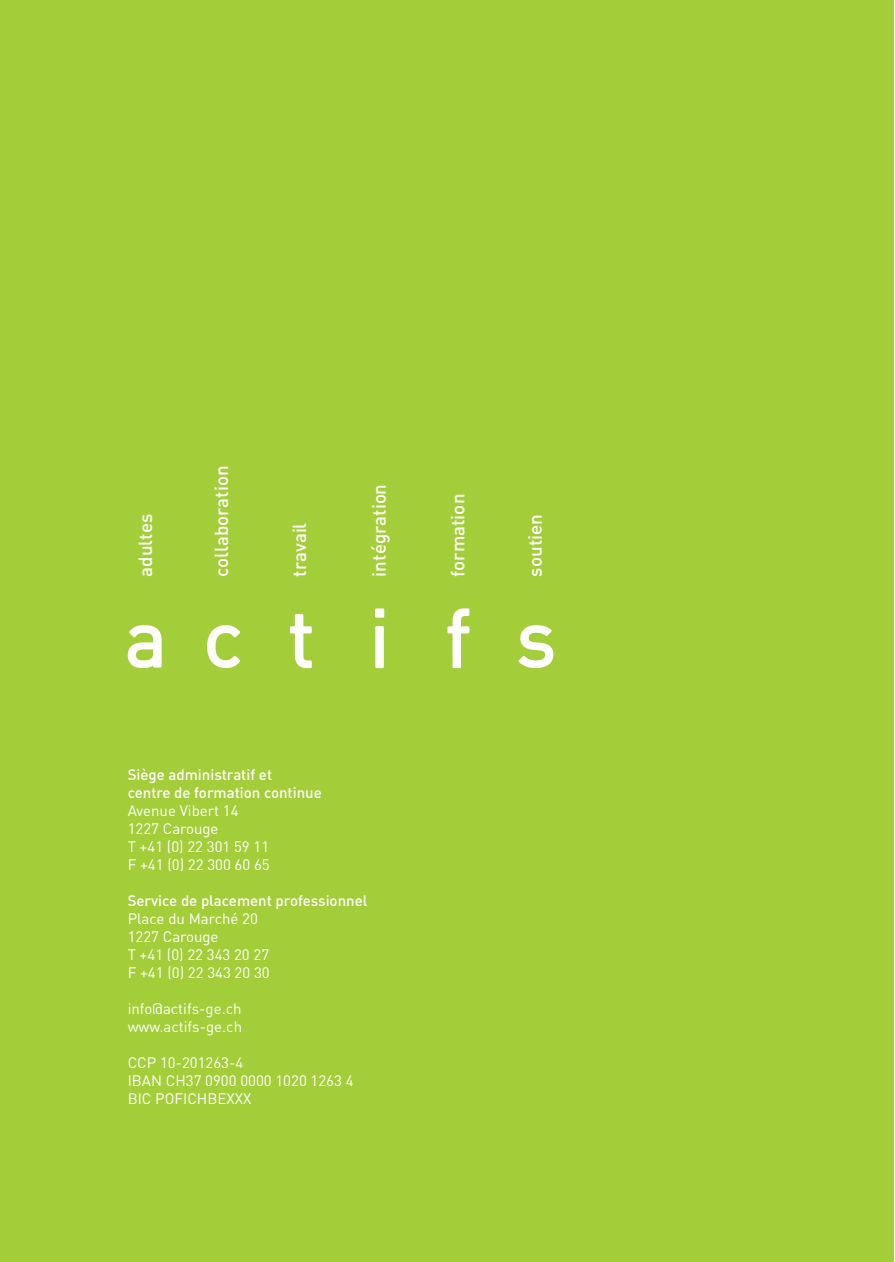
<style>
.page{position:relative;width:895px;height:1262px;background:#fff}
.page>*{position:absolute;margin:0;border:0;box-sizing:border-box;transform-origin:0 0}
.t1{font:500 18.75px "DIN";color:#fff}
.t2{font:15px/18px "DIN";color:#fff}
.t3{font:500 15px/18px "DIN";color:#fff}
</style>
<div class="page">
<div style="left:0;top:0;width:893px;height:1262px;background:#a4ce39"></div>
<svg style="left:128px;top:625px;width:33px;height:43px"></svg>
<svg style="left:290px;top:614px;width:21px;height:54px"></svg>
<svg style="left:207px;top:625px;width:33px;height:43px"></svg>
<svg style="left:375px;top:626px;width:8px;height:42px"></svg>
<svg style="left:375px;top:608px;width:9px;height:9px"></svg>
<svg style="left:447px;top:608px;width:22px;height:60px"></svg>
<svg style="left:518px;top:625px;width:35px;height:43px"></svg>
<p class="t1" style="left:209px;top:576px;width:113px;rotate:-90deg">collaboration</p>
<p class="t1" style="left:133px;top:576px;width:64px;rotate:-90deg">adultes</p>
<p class="t1" style="left:287px;top:576px;width:55px;rotate:-90deg">travail</p>
<p class="t1" style="left:367px;top:576px;width:94px;rotate:-90deg">intégration</p>
<p class="t1" style="left:445px;top:576px;width:84px;rotate:-90deg">formation</p>
<p class="t1" style="left:523px;top:576px;width:64px;rotate:-90deg">soutien</p>
<p class="t3" style="left:128px;top:765px;width:196px">Siège administratif et<br>centre de formation continue</p>
<p class="t2" style="left:128px;top:801px;width:143px">Avenue Vibert 14<br>1227 Carouge<br>T +41 (0) 22 301 59 11<br>F +41 (0) 22 300 60 65</p>
<p class="t3" style="left:128px;top:891px;width:241px">Service de placement professionnel</p>
<p class="t2" style="left:128px;top:909px;width:143px">Place du Marché 20<br>1227 Carouge<br>T +41 (0) 22 343 20 27<br>F +41 (0) 22 343 20 30</p>
<p class="t2" style="left:128px;top:999px;width:116px">info@actifs-ge.ch www.actifs-ge.ch</p>
<p class="t2" style="left:128px;top:1053px;width:227px">CCP 10-201263-4<br>IBAN CH37 0900 0000 1020 1263 4<br>BIC POFICHBEXXX</p>
</div>
